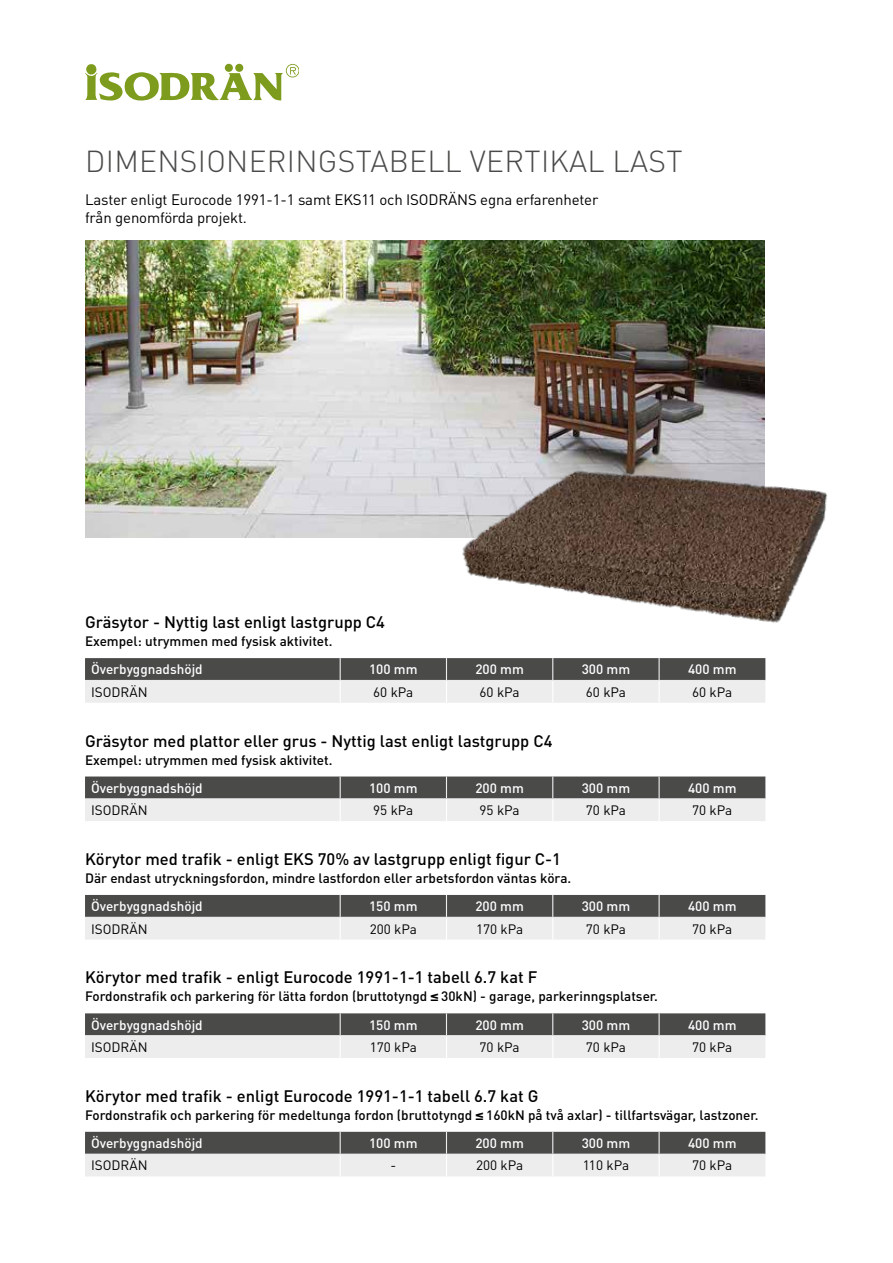
<style>
.page{position:relative;width:893px;height:1263px;background:#fff}
.page>*{position:absolute;margin:0;border:0;box-sizing:border-box;transform-origin:0 0}
.t1{font:300 30px "DINOT";letter-spacing:.01em;color:#4a4a49}
.t2{font:500 16.5px "DINOT";color:#000}
.t3{font:15px/18px "DINOT";letter-spacing:-.01em;color:#000}
.t4{font:500 13.5px/28.2px "DINOT";color:#000}
.t5{font:500 13.5px "DINOT";color:#fff}
.t6{font:13.5px "DINOT";color:#000}
.s1{font-family:"Helvetica";font-weight:700}
.s2{color:#fff}
</style>
<div class="page">
<svg style="left:85px;top:64px;width:213px;height:36px"></svg>
<svg style="left:85px;top:658px;width:680px;height:45px;background:#9e9e9d"></svg>
<hr style="left:553px;top:680px;width:106px;height:1px;background:#ededed">
<hr style="left:658px;top:658px;width:2px;height:22px;background:#ededed">
<hr style="left:659px;top:680px;width:106px;height:1px;background:#ededed">
<svg style="left:85px;top:776px;width:680px;height:45px;background:#9e9e9e"></svg>
<hr style="left:553px;top:798px;width:106px;height:1px;background:#ededed">
<hr style="left:658px;top:776px;width:2px;height:22px;background:#ededed">
<hr style="left:659px;top:798px;width:106px;height:1px;background:#ededed">
<svg style="left:85px;top:895px;width:680px;height:44px;background:#9c9c9b"></svg>
<hr style="left:553px;top:917px;width:106px;height:1px;background:#ededed">
<hr style="left:658px;top:895px;width:2px;height:22px;background:#ededed">
<hr style="left:659px;top:917px;width:106px;height:1px;background:#ededed">
<svg style="left:85px;top:1013px;width:680px;height:45px;background:#9e9e9e"></svg>
<hr style="left:553px;top:1035px;width:106px;height:1px;background:#ededed">
<hr style="left:658px;top:1013px;width:2px;height:22px;background:#ededed">
<hr style="left:659px;top:1035px;width:106px;height:1px;background:#ededed">
<svg style="left:85px;top:1132px;width:680px;height:44px;background:#9c9c9c"></svg>
<hr style="left:553px;top:1154px;width:106px;height:1px;background:#ededed">
<hr style="left:658px;top:1132px;width:2px;height:22px;background:#ededed">
<hr style="left:659px;top:1154px;width:106px;height:1px;background:#ededed">
<img style="left:85px;top:240px;width:680px;height:298px">
<img style="left:456px;top:453px;width:371px;height:170px">
<h1 class="t1" style="left:85px;top:141px;width:599px">DIMENSIONERINGSTABELL VERTIKAL LAST</h1>
<p class="t3" style="left:85px;top:190px;width:515px">Laster enligt Eurocode 1991-1-1 samt EKS11 och ISODRÄNS egna erfarenheter från genomförda projekt.</p>
<p class="t2" style="left:85px;top:611px;width:301px">Gräsytor - Nyttig last enligt lastgrupp C4</p>
<p class="t4" style="left:85px;top:627px;width:249px">Exempel: utrymmen med fysisk aktivitet.</p>
<p class="t5" style="left:91px;top:660px;width:113px">Överbyggnadshöjd</p>
<p class="t5" style="left:369px;top:660px;width:50px">100 mm</p>
<p class="t5" style="left:475px;top:660px;width:50px">200 mm</p>
<p class="t5" style="left:582px;top:660px;width:50px">300 mm</p>
<p class="t5" style="left:688px;top:660px;width:50px">400 mm</p>
<p class="t6" style="left:91px;top:683px;width:58px">ISODRÄN</p>
<p class="t6" style="left:373px;top:683px;width:42px">60 kPa</p>
<p class="t6" style="left:480px;top:683px;width:42px">60 kPa</p>
<p class="t6" style="left:586px;top:683px;width:42px">60 kPa</p>
<p class="t6" style="left:692px;top:683px;width:42px">60 kPa</p>
<p class="t2" style="left:85px;top:729px;width:469px">Gräsytor med plattor eller grus - Nyttig last enligt lastgrupp C4</p>
<p class="t4" style="left:85px;top:745px;width:249px">Exempel: utrymmen med fysisk aktivitet.</p>
<p class="t5" style="left:91px;top:779px;width:113px">Överbyggnadshöjd</p>
<p class="t5" style="left:369px;top:779px;width:50px">100 mm</p>
<p class="t5" style="left:475px;top:779px;width:50px">200 mm</p>
<p class="t5" style="left:582px;top:779px;width:50px">300 mm</p>
<p class="t5" style="left:688px;top:779px;width:50px">400 mm</p>
<p class="t6" style="left:91px;top:801px;width:58px">ISODRÄN</p>
<p class="t6" style="left:373px;top:801px;width:42px">95 kPa</p>
<p class="t6" style="left:480px;top:801px;width:42px">95 kPa</p>
<p class="t6" style="left:586px;top:801px;width:42px">70 kPa</p>
<p class="t6" style="left:692px;top:801px;width:42px">70 kPa</p>
<p class="t2" style="left:85px;top:848px;width:478px">Körytor med trafik - enligt EKS 70% av lastgrupp enligt figur C-1</p>
<p class="t4" style="left:85px;top:863px;width:488px">Där endast utryckningsfordon, mindre lastfordon eller arbetsfordon väntas köra.</p>
<p class="t5" style="left:91px;top:897px;width:113px">Överbyggnadshöjd</p>
<p class="t5" style="left:369px;top:897px;width:50px">150 mm</p>
<p class="t5" style="left:475px;top:897px;width:50px">200 mm</p>
<p class="t5" style="left:582px;top:897px;width:50px">300 mm</p>
<p class="t5" style="left:688px;top:897px;width:50px">400 mm</p>
<p class="t6" style="left:91px;top:919px;width:58px">ISODRÄN</p>
<p class="t6" style="left:370px;top:919px;width:49px">200 kPa</p>
<p class="t6" style="left:476px;top:919px;width:49px">170 kPa</p>
<p class="t6" style="left:586px;top:919px;width:42px">70 kPa</p>
<p class="t6" style="left:692px;top:919px;width:42px">70 kPa</p>
<p class="t2" style="left:85px;top:966px;width:454px">Körytor med trafik - enligt Eurocode 1991-1-1 tabell 6.7 kat F</p>
<p class="t4" style="left:91px;top:982px;width:568px;text-indent:-6px">Fordonstrafik och parkering för lätta fordon (bruttotyngd <span class="s1">≤</span> 30kN) - garage, parkerinngsplatser.<br><span class="s2">Överbyggnadshöjd</span></p>
<p class="t5" style="left:369px;top:1016px;width:50px">150 mm</p>
<p class="t5" style="left:475px;top:1016px;width:50px">200 mm</p>
<p class="t5" style="left:582px;top:1016px;width:50px">300 mm</p>
<p class="t5" style="left:688px;top:1016px;width:50px">400 mm</p>
<p class="t6" style="left:91px;top:1038px;width:58px">ISODRÄN</p>
<p class="t6" style="left:370px;top:1038px;width:49px">170 kPa</p>
<p class="t6" style="left:480px;top:1038px;width:42px">70 kPa</p>
<p class="t6" style="left:586px;top:1038px;width:42px">70 kPa</p>
<p class="t6" style="left:692px;top:1038px;width:42px">70 kPa</p>
<p class="t2" style="left:85px;top:1085px;width:455px">Körytor med trafik - enligt Eurocode 1991-1-1 tabell 6.7 kat G</p>
<p class="t4" style="left:91px;top:1100px;width:669px;text-indent:-6px">Fordonstrafik och parkering för medeltunga fordon (bruttotyngd <span class="s1">≤</span> 160kN på två axlar) - tillfartsvägar, lastzoner.<br><span class="s2">Överbyggnadshöjd</span></p>
<p class="t5" style="left:369px;top:1134px;width:50px">100 mm</p>
<p class="t5" style="left:475px;top:1134px;width:50px">200 mm</p>
<p class="t5" style="left:582px;top:1134px;width:50px">300 mm</p>
<p class="t5" style="left:688px;top:1134px;width:50px">400 mm</p>
<p class="t6" style="left:91px;top:1156px;width:58px">ISODRÄN</p>
<p class="t6" style="left:390px;top:1156px;width:7px">-</p>
<p class="t6" style="left:476px;top:1156px;width:49px">200 kPa</p>
<p class="t6" style="left:583px;top:1156px;width:48px">110 kPa</p>
<p class="t6" style="left:692px;top:1156px;width:42px">70 kPa</p>
</div>
